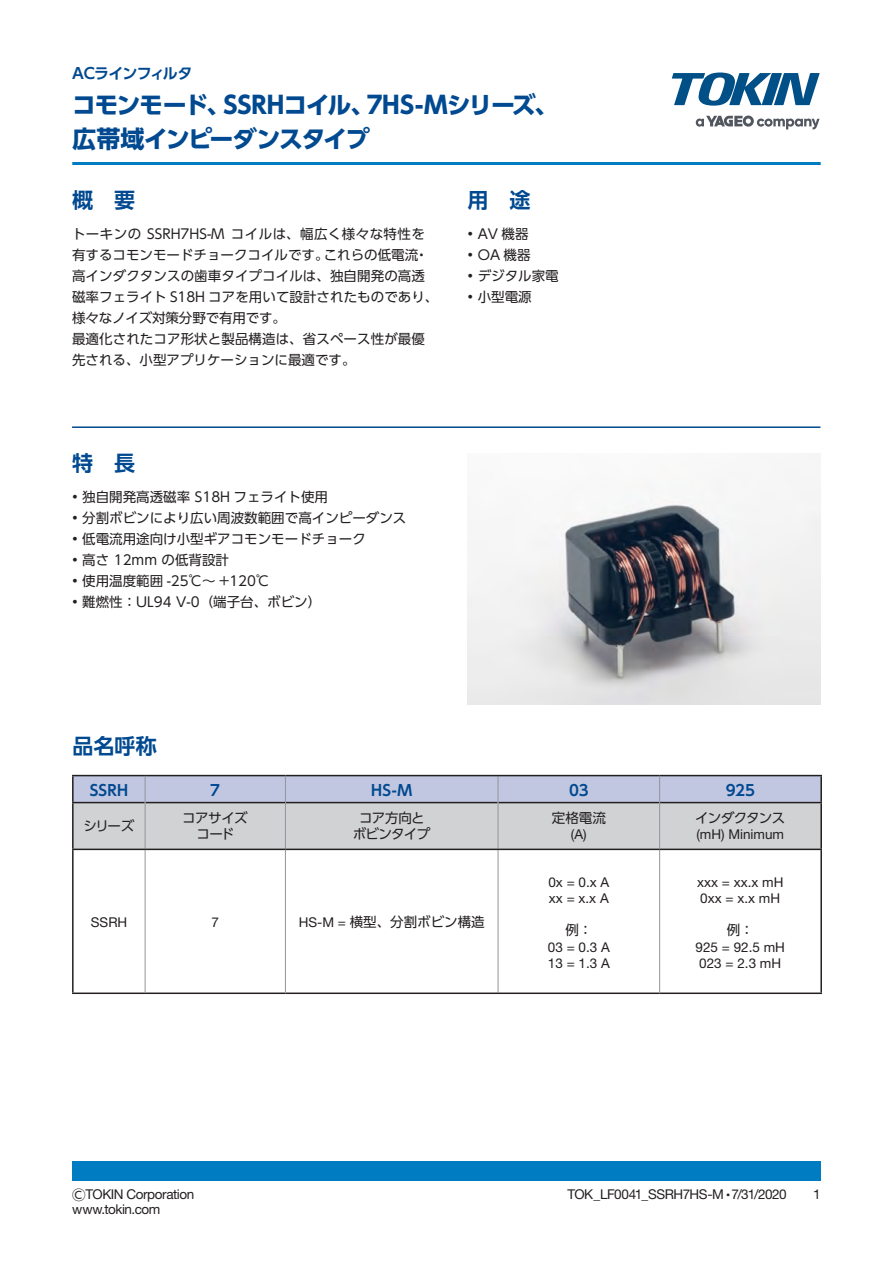
<style>
.page{position:relative;width:893px;height:1263px;background:#fff}
.page>*{position:absolute;margin:0;border:0;box-sizing:border-box;transform-origin:0 0}
.t1{font:700 24px/34.5px "UD Shin Go Pro";letter-spacing:-.055em;color:#014990}
.t2{font:700 21px "UD Shin Go Pro De";color:#014990}
.t3{font:700 15px "UD Shin Go Pro De";letter-spacing:-.02em;color:#014990}
.t4{font:700 15px "UD Shin Go Pro De";letter-spacing:-.055em;color:#014990}
.t5{font:13.5px/21px "UD Shin Go Pro";color:#231f20}
.t6{font:13.5px/16.2px "Helvetica Neue LT Std";color:#231f20}
.t7{font:13.5px "Helvetica Neue LT";letter-spacing:-.03em;color:#231f20}
.t8{font:13.5px "Helvetica Neue LT Std";letter-spacing:-.03em;color:#231f20}
.t9{font:13.5px/16.2px "UD Shin Go Pro";letter-spacing:-.05em;color:#231f20;text-align:center}
.t10{font:13.5px/16.2px "UD Shin Go Pro";letter-spacing:-.035em;color:#231f20;text-align:center}
.t11{font:13.5px "UD Shin Go Pro";letter-spacing:-.06em;color:#231f20}
.s1{font-family:"Helvetica Neue LT Std"}
.s2{font-family:"UD Shin Go Pr 6"}
</style>
<div class="page">
<div style="left:72px;top:1161px;width:749px;height:20px;background:#007cc2"></div>
<hr style="left:72px;top:162px;width:749px;height:3px;background:#007cc2">
<svg style="left:696px;top:116px;width:124px;height:14px"></svg>
<svg style="left:672px;top:72px;width:148px;height:34px"></svg>
<hr style="left:72px;top:426px;width:748px;height:2px;background:#014990">
<img style="left:467px;top:490px;width:353px;height:214px">
<svg style="left:74px;top:850px;width:746px;height:142px"></svg>
<hr style="left:72px;top:802px;width:73px;height:1px;background:#231f20">
<hr style="left:660px;top:802px;width:162px;height:1px;background:#231f20">
<hr style="left:498px;top:850px;width:1px;height:142px;background:#939598">
<hr style="left:72px;top:775px;width:73px;height:1px;background:#231f20">
<hr style="left:72px;top:776px;width:2px;height:26px;background:#231f20">
<hr style="left:660px;top:775px;width:162px;height:1px;background:#231f20">
<hr style="left:72px;top:803px;width:2px;height:46px;background:#231f20">
<hr style="left:72px;top:850px;width:2px;height:142px;background:#231f20">
<hr style="left:72px;top:992px;width:73px;height:2px;background:#231f20">
<hr style="left:145px;top:992px;width:140px;height:2px;background:#231f20">
<hr style="left:285px;top:992px;width:213px;height:2px;background:#231f20">
<hr style="left:498px;top:992px;width:162px;height:2px;background:#231f20">
<hr style="left:660px;top:992px;width:162px;height:2px;background:#231f20">
<hr style="left:820px;top:776px;width:2px;height:26px;background:#231f20">
<hr style="left:820px;top:803px;width:2px;height:46px;background:#231f20">
<hr style="left:820px;top:850px;width:2px;height:142px;background:#231f20">
<hr style="left:659px;top:850px;width:1px;height:142px;background:#939598">
<svg style="left:73px;top:775px;width:748px;height:74px;background:#c3c5d0"></svg>
<hr style="left:145px;top:802px;width:1px;height:47px;background:#939598">
<hr style="left:285px;top:802px;width:1px;height:47px;background:#939598">
<hr style="left:145px;top:850px;width:1px;height:142px;background:#939598">
<hr style="left:285px;top:850px;width:1px;height:142px;background:#939598">
<hr style="left:72px;top:849px;width:73px;height:1px;background:#231f20">
<hr style="left:145px;top:849px;width:140px;height:1px;background:#231f20">
<hr style="left:285px;top:849px;width:213px;height:1px;background:#231f20">
<hr style="left:498px;top:849px;width:162px;height:1px;background:#231f20">
<hr style="left:660px;top:849px;width:162px;height:1px;background:#231f20">
<p class="t4" style="left:72px;top:61px;width:122px">ACラインフィルタ</p>
<h1 class="t1" style="left:72px;top:87px;width:487px">コモンモード、SSRHコイル、7HS-Mシリーズ、広帯域インピーダンスタイプ</h1>
<h2 class="t2" style="left:72px;top:183px;width:65px">概　要</h2>
<p class="t5" style="left:72px;top:223px;width:368px">トーキンの SSRH7HS-M コイルは、幅広く様々な特性を有するコモンモードチョークコイルです。これらの低電流・高インダクタンスの歯車タイプコイルは、独自開発の高透磁率フェライト S18H コアを用いて設計されたものであり、様々なノイズ対策分野で有用です。<br>最適化されたコア形状と製品構造は、省スペース性が最優先される、小型アプリケーションに最適です。</p>
<h2 class="t2" style="left:72px;top:446px;width:65px">特　長</h2>
<p class="t5" style="left:72px;top:486px;width:257px">• 独自開発高透磁率 S18H フェライト使用</p>
<p class="t5" style="left:72px;top:507px;width:336px">• 分割ボビンにより広い周波数範囲で高インピーダンス</p>
<p class="t5" style="left:72px;top:528px;width:295px">• 低電流用途向け小型ギアコモンモードチョーク</p>
<p class="t5" style="left:72px;top:549px;width:159px">• 高さ 12mm の低背設計</p>
<p class="t5" style="left:72px;top:570px;width:199px">• 使用温度範囲 -25℃～ +120℃</p>
<p class="t5" style="left:72px;top:591px;width:251px">• 難燃性：UL94 V-0（端子台、ボビン）</p>
<h2 class="t2" style="left:467px;top:183px;width:64px">用　途</h2>
<p class="t5" style="left:467px;top:223px;width:62px">• AV 機器</p>
<p class="t5" style="left:467px;top:244px;width:64px">• OA 機器</p>
<p class="t5" style="left:467px;top:265px;width:93px">• デジタル家電</p>
<p class="t5" style="left:467px;top:286px;width:66px">• 小型電源</p>
<h2 class="t2" style="left:72px;top:729px;width:86px">品名呼称</h2>
<p class="t3" style="left:90px;top:778px;width:40px">SSRH</p>
<p class="t3" style="left:210px;top:778px;width:11px">7</p>
<p class="t3" style="left:371px;top:778px;width:42px">HS-M</p>
<p class="t3" style="left:569px;top:778px;width:21px">03</p>
<p class="t3" style="left:726px;top:778px;width:31px">925</p>
<p class="t5" style="left:83px;top:815px;width:52px">シリーズ</p>
<p class="t10" style="left:182px;top:810px;width:67px">コアサイズコード</p>
<p class="t9" style="left:353px;top:810px;width:79px">コア方向とボビンタイプ</p>
<p class="t5" style="left:552px;top:807px;width:55px">定格電流</p>
<p class="t11" style="left:695px;top:807px;width:91px">インダクタンス</p>
<p class="t6" style="left:696px;top:826px;width:89px">(mH) Minimum</p>
<p class="t6" style="left:571px;top:826px;width:17px">(A)</p>
<p class="t6" style="left:91px;top:914px;width:38px">SSRH</p>
<p class="t6" style="left:212px;top:914px;width:9px">7</p>
<p class="t5" style="left:299px;top:911px;width:188px"><span class="s1">HS-M =</span> 横型、分割ボビン構造</p>
<p class="t6" style="left:548px;top:874px;width:62px">0x = 0.x A xx = x.x A</p>
<p class="t5" style="left:565px;top:919px;width:28px">例：</p>
<p class="t6" style="left:548px;top:938px;width:63px">03 = 0.3 A<br>13 = 1.3 A</p>
<p class="t6" style="left:697px;top:874px;width:88px">xxx = xx.x mH<br>0xx = x.x mH</p>
<p class="t5" style="left:727px;top:919px;width:28px">例：</p>
<p class="t6" style="left:695px;top:938px;width:91px">925 = 92.5 mH<br>023 = 2.3 mH</p>
<p class="t7" style="left:72px;top:1186px;width:124px"><span class="s2">Ⓒ</span>TOKIN Corporation</p>
<p class="t6" style="left:813px;top:1186px;width:9px">1</p>
<p class="t7" style="left:72px;top:1201px;width:90px">www.tokin.com</p>
<p class="t8" style="left:567px;top:1186px;width:221px">TOK_LF0041_SSRH7HS-M<span class="s2">・</span>7/31/2020</p>
</div>
